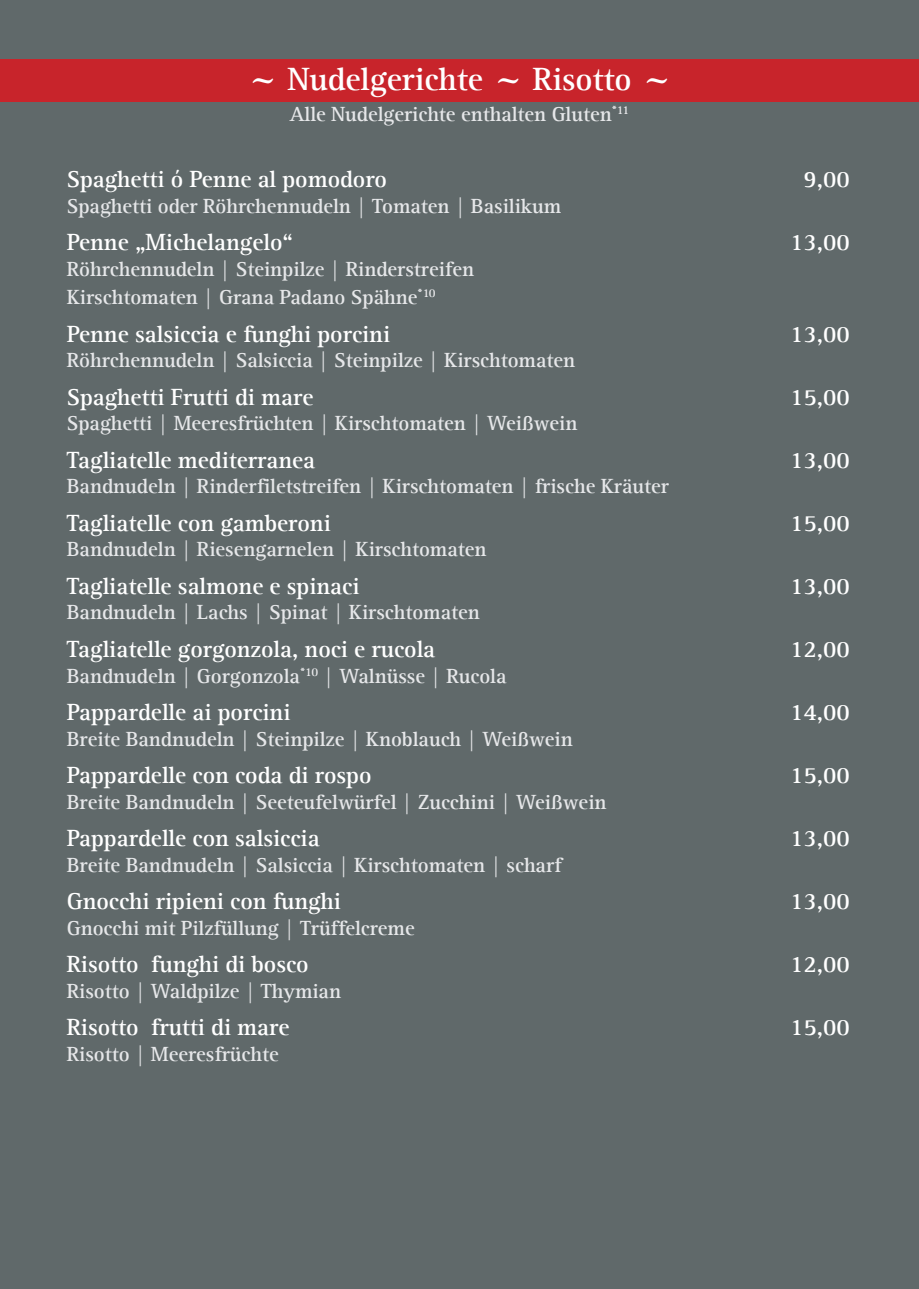
<style>
.page{position:relative;width:919px;height:1289px;background:#fff}
.page>*{position:absolute;margin:0;border:0;box-sizing:border-box;transform-origin:0 0}
.t1{font:700 33px "Agfa Rotis Serif";color:#fff}
.t2{font:700 24px "Agfa Rotis Serif";color:#fff}
.t3{font:700 21px/28.5px "Agfa Rotis Serif";color:#e6e7e9}
</style>
<div class="page">
<div style="left:0;top:0;width:918px;height:1288px;background:#60696a"></div>
<div style="left:0;top:60px;width:918px;height:42px;background:#c8242b"></div>
<h1 class="t1" style="left:246px;top:59px;width:428px">~ Nudelgerichte ~ Risotto ~</h1>
<p class="t3" style="left:290px;top:100px;width:341px">Alle Nudelgerichte enthalten Gluten<sup>*11</sup></p>
<p class="t2" style="left:67px;top:165px;width:322px">Spaghetti ó Penne al pomodoro</p>
<p class="t2" style="left:803px;top:165px;width:48px">9,00</p>
<p class="t3" style="left:67px;top:191px;width:496px">Spaghetti oder Röhrchennudeln | Tomaten | Basilikum</p>
<p class="t2" style="left:67px;top:228px;width:228px">Penne „Michelangelo“</p>
<p class="t2" style="left:790px;top:228px;width:61px">13,00</p>
<p class="t3" style="left:67px;top:254px;width:409px">Röhrchennudeln | Steinpilze | Rinderstreifen<br>Kirschtomaten | Grana Padano Spähne<sup>*10</sup></p>
<p class="t2" style="left:67px;top:320px;width:325px">Penne salsiccia e funghi porcini</p>
<p class="t2" style="left:790px;top:320px;width:61px">13,00</p>
<p class="t3" style="left:67px;top:346px;width:510px">Röhrchennudeln | Salsiccia | Steinpilze | Kirschtomaten</p>
<p class="t2" style="left:67px;top:383px;width:248px">Spaghetti Frutti di mare</p>
<p class="t2" style="left:790px;top:383px;width:61px">15,00</p>
<p class="t3" style="left:67px;top:409px;width:512px">Spaghetti | Meeresfrüchten | Kirschtomaten | Weißwein</p>
<p class="t2" style="left:67px;top:446px;width:250px">Tagliatelle mediterranea</p>
<p class="t2" style="left:790px;top:446px;width:61px">13,00</p>
<p class="t3" style="left:67px;top:472px;width:603px">Bandnudeln | Rinderfiletstreifen | Kirschtomaten | frische Kräuter</p>
<p class="t2" style="left:67px;top:509px;width:265px">Tagliatelle con gamberoni</p>
<p class="t2" style="left:790px;top:509px;width:61px">15,00</p>
<p class="t3" style="left:67px;top:535px;width:421px">Bandnudeln | Riesengarnelen | Kirschtomaten</p>
<p class="t2" style="left:67px;top:572px;width:294px">Tagliatelle salmone e spinaci</p>
<p class="t2" style="left:790px;top:572px;width:61px">13,00</p>
<p class="t3" style="left:67px;top:598px;width:414px">Bandnudeln | Lachs | Spinat | Kirschtomaten</p>
<p class="t2" style="left:67px;top:635px;width:370px">Tagliatelle gorgonzola, noci e rucola</p>
<p class="t2" style="left:790px;top:635px;width:61px">12,00</p>
<p class="t3" style="left:67px;top:661px;width:441px">Bandnudeln | Gorgonzola<sup>*10</sup> | Walnüsse | Rucola</p>
<p class="t2" style="left:67px;top:698px;width:225px">Pappardelle ai porcini</p>
<p class="t2" style="left:790px;top:698px;width:61px">14,00</p>
<p class="t3" style="left:67px;top:724px;width:507px">Breite Bandnudeln | Steinpilze | Knoblauch | Weißwein</p>
<p class="t2" style="left:67px;top:761px;width:306px">Pappardelle con coda di rospo</p>
<p class="t2" style="left:790px;top:761px;width:61px">15,00</p>
<p class="t3" style="left:67px;top:787px;width:541px">Breite Bandnudeln | Seeteufelwürfel | Zucchini | Weißwein</p>
<p class="t2" style="left:67px;top:824px;width:254px">Pappardelle con salsiccia</p>
<p class="t2" style="left:790px;top:824px;width:61px">13,00</p>
<p class="t3" style="left:67px;top:850px;width:496px">Breite Bandnudeln | Salsiccia | Kirschtomaten | scharf</p>
<p class="t2" style="left:67px;top:887px;width:276px">Gnocchi ripieni con funghi</p>
<p class="t2" style="left:790px;top:887px;width:61px">13,00</p>
<p class="t3" style="left:67px;top:913px;width:349px">Gnocchi mit Pilzfüllung | Trüffelcreme</p>
<p class="t2" style="left:67px;top:950px;width:243px">Risotto funghi di bosco</p>
<p class="t2" style="left:790px;top:950px;width:61px">12,00</p>
<p class="t3" style="left:67px;top:976px;width:276px">Risotto | Waldpilze | Thymian</p>
<p class="t2" style="left:67px;top:1013px;width:224px">Risotto frutti di mare</p>
<p class="t2" style="left:790px;top:1013px;width:61px">15,00</p>
<p class="t3" style="left:67px;top:1039px;width:213px">Risotto | Meeresfrüchte</p>
</div>
